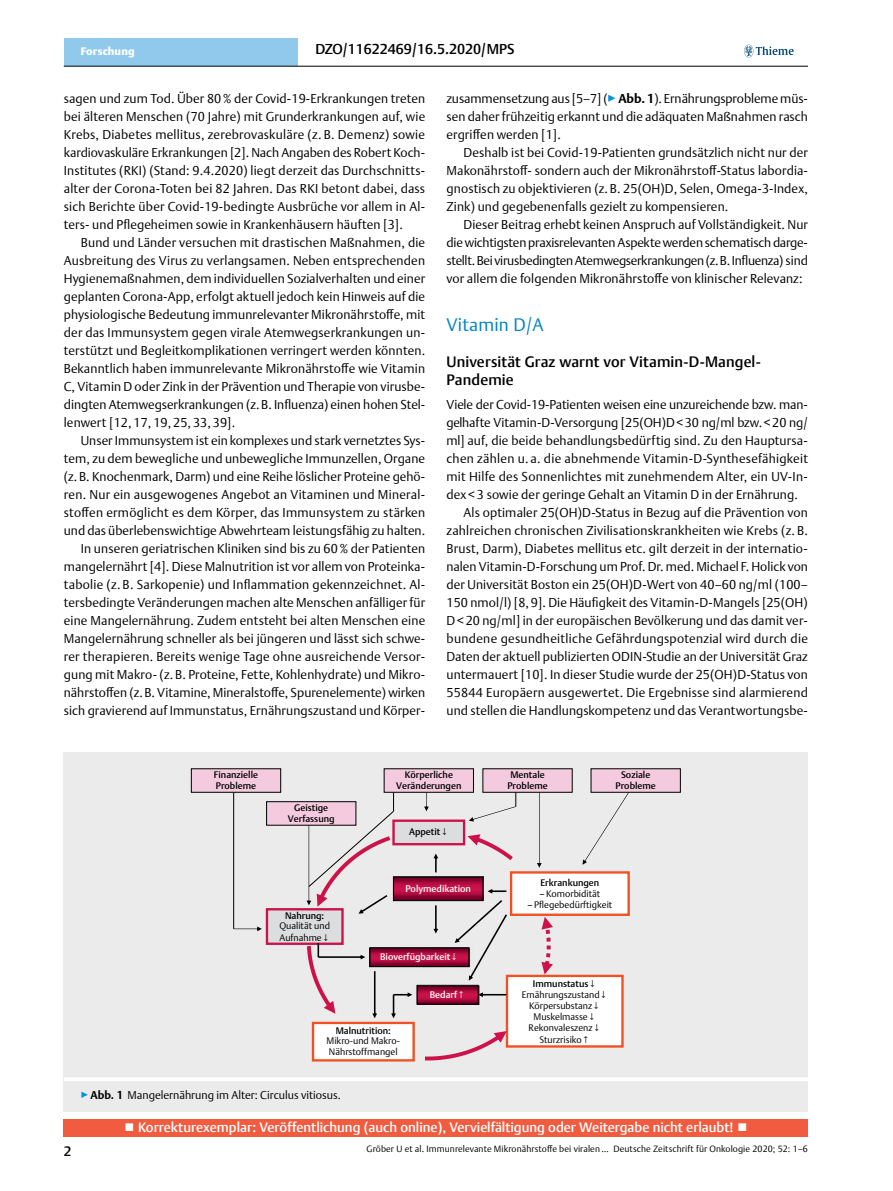
<style>
.page{position:relative;width:893px;height:1191px;background:#fff}
.page>*{position:absolute;margin:0;border:0;box-sizing:border-box;transform-origin:0 0}
.t1{font:300 18px "Thieme Argo 2011";letter-spacing:.01em;color:#0083c2}
.t2{font:500 15px/18px "Thieme Argo 2011";letter-spacing:.01em;color:#000}
.t3{font:500 14.25px "Thieme Argo 2011";color:#000}
.t4{font:500 13.5px "Thieme Argo 2011";color:#fff}
.t5{font:500 13.5px "Thieme Argo 2011";color:#000}
.t6{font:300 12.75px/18px "Thieme Argo 2011";letter-spacing:.01em;color:#000;text-align:justify}
.t7{font:300 12.75px "Thieme Argo 2011";letter-spacing:-.01em;color:#000}
.t8{font:300 11.25px "Thieme Argo 2011";color:#000}
.t9{font:900 10.8px "Thieme Argo 2011";letter-spacing:.01em;color:#fff}
.t10{font:300 9.45px/11.2px "Thieme Argo 2011";color:#000}
.t11{font:500 9.45px/11.2px "Thieme Argo 2011";color:#000;text-align:center}
.t12{font:500 9.45px "Thieme Argo 2011";color:#fff}
.t13{font:300 9px "Thieme Argo 2011";letter-spacing:.01em;color:#000}
.s1{color:#0095da}
.s2{font-weight:700}
</style>
<div class="page">
<div style="left:64px;top:1119px;width:744px;height:17px;background:#f15b40"></div>
<div style="left:64px;top:38px;width:234px;height:28px;background:#91c9ed"></div>
<svg style="left:744px;top:45px;width:50px;height:12px"></svg>
<hr style="left:64px;top:66px;width:744px;height:1px;background:#000">
<div style="left:64px;top:751px;width:744px;height:326px;background:#ebebec"></div>
<img style="left:370px;top:876px;width:113px;height:128px">
<div style="left:384px;top:768px;width:90px;height:24px;background:#f4cadf"></div>
<div style="left:266px;top:801px;width:90px;height:24px;background:#f4cadf;border:1px solid #000"></div>
<div style="left:483px;top:768px;width:89px;height:24px;background:#f4cadf"></div>
<div style="left:191px;top:768px;width:90px;height:24px;background:#f4cadf"></div>
<div style="left:591px;top:768px;width:90px;height:24px;background:#f4cadf"></div>
<div style="left:393px;top:877px;width:90px;height:24px;border:1px solid #000"></div>
<div style="left:370px;top:947px;width:99px;height:19px;border:1px solid #000"></div>
<div style="left:392px;top:819px;width:73px;height:26px;background:#dcddde;border:2px solid #cd124a"></div>
<div style="left:266px;top:908px;width:78px;height:37px;background:#dcddde;border:2px solid #cd124a"></div>
<div style="left:312px;top:1021px;width:103px;height:40px;background:#fff;border:2px solid #f05023"></div>
<div style="left:506px;top:974px;width:118px;height:73px;background:#fff;border:2px solid #f05023"></div>
<div style="left:510px;top:871px;width:120px;height:45px;background:#fff;border:2px solid #f05023"></div>
<div style="left:417px;top:985px;width:61px;height:19px;border:1px solid #000"></div>
<svg style="left:488px;top:889px;width:18px;height:4px"></svg>
<svg style="left:433px;top:853px;width:5px;height:19px"></svg>
<svg style="left:455px;top:900px;width:52px;height:80px"></svg>
<svg style="left:372px;top:971px;width:5px;height:47px"></svg>
<svg style="left:391px;top:992px;width:21px;height:26px"></svg>
<svg style="left:478px;top:992px;width:28px;height:5px"></svg>
<svg style="left:307px;top:943px;width:58px;height:70px"></svg>
<svg style="left:425px;top:1031px;width:82px;height:29px"></svg>
<svg style="left:541px;top:917px;width:12px;height:57px"></svg>
<svg style="left:467px;top:834px;width:46px;height:26px"></svg>
<svg style="left:433px;top:905px;width:5px;height:28px"></svg>
<hr style="left:233px;top:792px;width:1px;height:137px;background:#000">
<svg style="left:234px;top:926px;width:28px;height:5px"></svg>
<svg style="left:424px;top:792px;width:5px;height:19px"></svg>
<svg style="left:469px;top:792px;width:47px;height:29px"></svg>
<svg style="left:582px;top:792px;width:47px;height:72px"></svg>
<svg style="left:537px;top:792px;width:5px;height:75px"></svg>
<svg style="left:307px;top:792px;width:87px;height:121px"></svg>
<div style="left:64px;top:1077px;width:744px;height:34px;background:#ebebec"></div>
<hr style="left:64px;top:1077px;width:744px;height:4px;background:#fff">
<p class="t3" style="left:315px;top:40px;width:201px">DZO/11622469/16.5.2020/MPS</p>
<p class="t9" style="left:81px;top:44px;width:55px">Forschung</p>
<p class="t6" style="left:64px;top:89px;width:363px">sagen und zum Tod. Über 80% der Covid-19-Erkrankungen treten bei älteren Menschen (70 Jahre) mit Grunderkrankungen auf, wie Krebs, Diabetes mellitus, zerebrovaskuläre (z. B. Demenz) sowie kardiovaskuläre Erkrankungen [2]. Nach Angaben des Robert Koch-Institutes (RKI) (Stand: 9.4.2020) liegt derzeit das Durchschnitts&shy;alter der Corona-Toten bei 82 Jahren. Das RKI betont dabei, dass sich Berichte über Covid-19-bedingte Ausbrüche vor allem in Al&shy;ters- und Pflegeheimen sowie in Krankenhäusern häuften [3].</p>
<p class="t6" style="left:64px;top:233px;width:363px;text-indent:17px">Bund und Länder versuchen mit drastischen Maßnahmen, die Ausbreitung des Virus zu verlangsamen. Neben entsprechenden Hygienemaßnahmen, dem individuellen Sozialverhalten und einer geplanten Corona-App, erfolgt aktuell jedoch kein Hinweis auf die physiologische Bedeutung immunrelevanter Mikronährstoffe, mit der das Immunsystem gegen virale Atemwegserkrankungen un&shy;terstützt und Begleitkomplikationen verringert werden könnten.<br>Bekanntlich haben immunrelevante Mikronährstoffe wie Vitamin C, Vitamin D oder Zink in der Prävention und Therapie von virusbe&shy;dingten Atemwegserkrankungen (z.B. Influenza) einen hohen Stel&shy;lenwert [12, 17, 19, 25, 33, 39].</p>
<p class="t6" style="left:64px;top:431px;width:363px;text-align:right">Unser Immunsystem ist ein komplexes und stark vernetztes Sys&shy;tem, zu dem bewegliche und unbewegliche Immunzellen, Organe (z.B. Knochenmark, Darm) und eine Reihe löslicher Proteine gehö&shy;ren. Nur ein ausgewogenes Angebot an Vitaminen und Mineral&shy;stoffen ermöglicht es dem Körper, das Immunsystem zu stärken und das überlebenswichtige Abwehrteam leistungsfähig zu halten.<br>In unseren geriatrischen Kliniken sind bis zu 60% der Patienten mangelernährt [4]. Diese Malnutrition ist vor allem von Proteinka&shy;tabolie (z. B. Sarkopenie) und Inflammation gekennzeichnet. Al&shy;tersbedingte Veränderungen machen alte Menschen anfälliger für eine Mangelernährung. Zudem entsteht bei alten Menschen eine Mangelernährung schneller als bei jüngeren und lässt sich schwe&shy;rer therapieren. Bereits wenige Tage ohne ausreichende Versor&shy;gung mit Makro- (z. B. Proteine, Fette, Kohlenhydrate) und Mikro&shy;nährstoffen (z.B. Vitamine, Mineralstoffe, Spurenelemente) wirken sich gravierend auf Immunstatus, Ernährungszustand und Körper-</p>
<p class="t6" style="left:446px;top:89px;width:363px">zusammensetzung aus [5–7] (<span class="s1">▶</span><span class="s2">Abb. 1</span>). Ernährungsprobleme müs&shy;sen daher frühzeitig erkannt und die adäquaten Maßnahmen rasch ergriffen werden [1].</p>
<p class="t6" style="left:446px;top:143px;width:363px;text-indent:17px">Deshalb ist bei Covid-19-Patienten grundsätzlich nicht nur der Makonährstoff- sondern auch der Mikronährstoff-Status labordia&shy;gnostisch zu objektivieren (z. B. 25(OH)D, Selen, Omega-3-Index, Zink) und gegebenenfalls gezielt zu kompensieren.</p>
<p class="t6" style="left:446px;top:215px;width:363px;text-indent:17px">Dieser Beitrag erhebt keinen Anspruch auf Vollständigkeit. Nur die wichtigsten praxisrelevanten Aspekte werden schematisch darge&shy;stellt. Bei virusbedingten Atemwegserkrankungen (z.B. Influenza) sind vor allem die folgenden Mikronährstoffe von klinischer Relevanz:</p>
<h1 class="t1" style="left:446px;top:313px;width:99px">Vitamin D/A</h1>
<p class="t2" style="left:446px;top:352px;width:316px">Universität Graz warnt vor Vitamin-D-Mangel-<br>Pandemie</p>
<p class="t7" style="left:446px;top:396px;width:363px">Viele der Covid-19-Patienten weisen eine unzureichende bzw. man-</p>
<p class="t6" style="left:446px;top:413px;width:363px">gelhafte Vitamin-D-Versorgung [25(OH)D&lt;30 ng/ml bzw.&lt;20 ng/</p>
<p class="t6" style="left:446px;top:431px;width:363px">ml] auf, die beide behandlungsbedürftig sind. Zu den Hauptursa-</p>
<p class="t6" style="left:446px;top:449px;width:363px">chen zählen u. a. die abnehmende Vitamin-D-Synthesefähigkeit</p>
<p class="t6" style="left:446px;top:467px;width:363px">mit Hilfe des Sonnenlichtes mit zunehmendem Alter, ein UV-In-</p>
<p class="t6" style="left:446px;top:485px;width:353px">dex &lt; 3 sowie der geringe Gehalt an Vitamin D in der Ernährung.</p>
<p class="t6" style="left:463px;top:503px;width:346px">Als optimaler 25(OH)D-Status in Bezug auf die Prävention von</p>
<p class="t6" style="left:446px;top:521px;width:363px">zahlreichen chronischen Zivilisationskrankheiten wie Krebs (z. B.</p>
<p class="t6" style="left:446px;top:539px;width:363px">Brust, Darm), Diabetes mellitus etc. gilt derzeit in der internatio-</p>
<p class="t6" style="left:446px;top:557px;width:363px">nalen Vitamin-D-Forschung um Prof. Dr. med. Michael F. Holick von</p>
<p class="t6" style="left:446px;top:575px;width:363px">der Universität Boston ein 25(OH)D-Wert von 40–60 ng/ml (100–</p>
<p class="t6" style="left:446px;top:593px;width:363px">150 nmol/l) [8, 9]. Die Häufigkeit des Vitamin-D-Mangels [25(OH)</p>
<p class="t6" style="left:446px;top:611px;width:363px">D&lt; 20 ng/ml] in der europäischen Bevölkerung und das damit ver-</p>
<p class="t6" style="left:446px;top:629px;width:363px">bundene gesundheitliche Gefährdungspotenzial wird durch die</p>
<p class="t6" style="left:446px;top:647px;width:363px">Daten der aktuell publizierten ODIN-Studie an der Universität Graz</p>
<p class="t6" style="left:446px;top:665px;width:363px">untermauert [10]. In dieser Studie wurde der 25(OH)D-Status von</p>
<p class="t6" style="left:446px;top:683px;width:363px">55844 Europäern ausgewertet. Die Ergebnisse sind alarmierend</p>
<p class="t6" style="left:446px;top:701px;width:363px">und stellen die Handlungskompetenz und das Verantwortungsbe-</p>
<p class="t11" style="left:214px;top:768px;width:46px;text-align:left">Finanzielle<br>Probleme</p>
<p class="t11" style="left:615px;top:768px;width:42px">Soziale<br>Probleme</p>
<p class="t11" style="left:396px;top:768px;width:67px">Körperliche<br>Veränderungen</p>
<p class="t11" style="left:507px;top:768px;width:42px">Mentale<br>Probleme</p>
<p class="t11" style="left:288px;top:801px;width:48px">Geistige<br>Verfassung</p>
<p class="t11" style="left:285px;top:910px;width:41px">Nahrung:</p>
<p class="t10" style="left:279px;top:920px;width:52px">Qualität und<br>Aufnahme↓</p>
<p class="t11" style="left:409px;top:826px;width:41px">Appetit↓</p>
<p class="t12" style="left:405px;top:882px;width:67px">Polymedikation</p>
<p class="t12" style="left:380px;top:950px;width:80px">Bioverfügbarkeit↓</p>
<p class="t12" style="left:430px;top:988px;width:37px">Bedarf↑</p>
<p class="t11" style="left:336px;top:1024px;width:57px">Malnutrition:</p>
<p class="t10" style="left:327px;top:1034px;width:75px">Mikro-und Makro-<br>Nährstoffmangel</p>
<p class="t8" style="left:81px;top:1087px;width:262px"><span class="s1">▶</span><span class="s2">Abb. 1</span> Mangelernährung im Alter: Circulus vitiosus.</p>
<p class="t11" style="left:540px;top:876px;width:60px">Erkrankungen</p>
<p class="t10" style="left:527px;top:887px;width:86px;text-align:center">–Komorbidität –Pflegebedürftigkeit</p>
<p class="t11" style="left:533px;top:978px;width:65px">Immunstatus↓</p>
<p class="t10" style="left:522px;top:988px;width:88px;text-align:center">Ernährungszustand↓<br>Körpersubstanz↓<br>Muskelmasse↓<br>Rekonvaleszenz↓<br>Sturzrisiko↑</p>
<p class="t5" style="left:64px;top:1142px;width:9px">2</p>
<p class="t4" style="left:124px;top:1118px;width:626px">■ Korrekturexemplar: Veröffentlichung (auch online), Vervielfältigung oder Weitergabe nicht erlaubt! ■</p>
<p class="t13" style="left:366px;top:1143px;width:443px">Gröber U et al. Immunrelevante Mikronährstoffe bei viralen … Deutsche Zeitschrift für Onkologie 2020; 52: 1–6</p>
</div>
